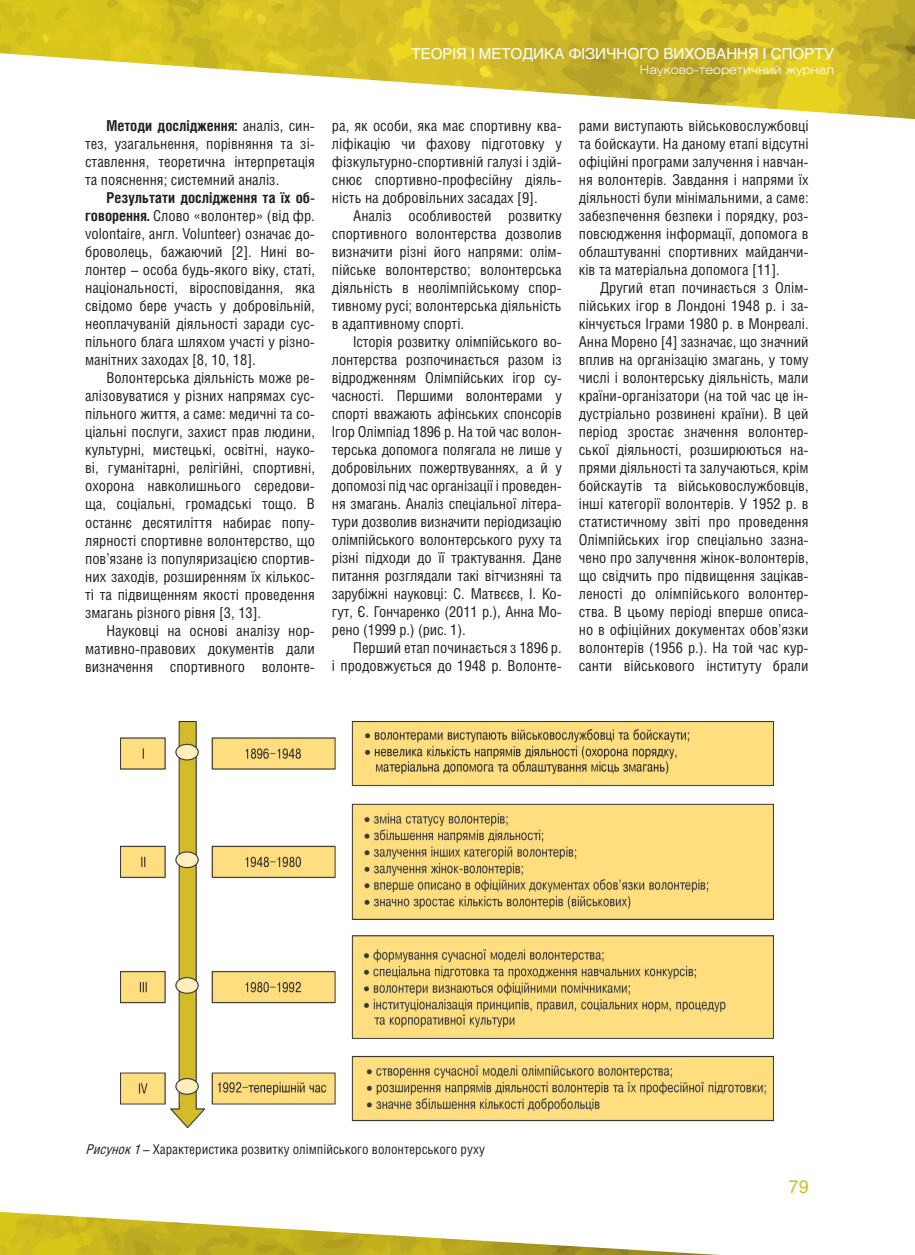
<style>
.page{position:relative;width:915px;height:1255px;background:#fff}
.page>*{position:absolute;margin:0;border:0;box-sizing:border-box;transform-origin:0 0}
.t1{font:18px "Helios C";color:#d3bc29}
.t2{font:15px/18px "Helios Cond C";color:#231f20;text-align:justify}
.t3{font:15px "Helios C";color:#fff}
.t4{font:13.5px "Helios Cond C";color:#231f20}
.t5{font:12px "Helios Ext Light C";color:#fff}
.s1{font-weight:700}
.s2{font-style:italic}
</style>
<div class="page">
<img style="left:0;top:0;width:914px;height:119px">
<img style="left:0;top:1211px;width:703px;height:43px">
<img style="left:120px;top:721px;width:653px;height:406px">
<p class="t2" style="left:85px;top:117px;width:231px;text-indent:21px"><span class="s1">Методи дослідження:</span> аналіз, син&shy;тез, узагальнення, порівняння та зі&shy;ставлення, теоретична інтерпретація та пояснення; системний аналіз.</p>
<p class="t2" style="left:85px;top:189px;width:231px;text-indent:21px"><span class="s1">Результати дослідження та їх об&shy;говорення.</span> Слово «волонтер» (від фр. volontaire, англ. Voluntееr) означає до&shy;броволець, бажаючий [2]. Нині во&shy;лонтер – особа будь-якого віку, статі, національності, віросповідання, яка свідомо бере участь у добровільній, неоплачуваній діяльності заради сус&shy;пільного блага шляхом участі у різно&shy;манітних заходах [8, 10, 18].</p>
<p class="t2" style="left:85px;top:369px;width:231px;text-indent:21px">Волонтерська діяльність може ре&shy;алізовуватися у різних напрямах сус&shy;пільного життя, а саме: медичні та со&shy;ціальні послуги, захист прав людини, культурні, мистецькі, освітні, науко&shy;ві, гуманітарні, релігійні, спортивні, охорона навколишнього середови&shy;ща, соціальні, громадські тощо. В останнє десятиліття набирає попу&shy;лярності спортивне волонтерство, що пов’язане із популяризацією спортив&shy;них заходів, розширенням їх кількос&shy;ті та підвищенням якості проведення змагань різного рівня [3, 13].</p>
<p class="t2" style="left:85px;top:621px;width:231px;text-indent:21px">Науковці на основі аналізу нор&shy;мативно-правових документів дали визначення спортивного волонте-</p>
<p class="t3" style="left:411px;top:44px;width:424px">Теорія і методика фізичного виховання і спорту</p>
<p class="t5" style="left:639px;top:62px;width:196px">Науково-теоретичний журнал</p>
<p class="t2" style="left:332px;top:116px;width:231px">ра, як особи, яка має спортивну ква&shy;ліфікацію чи фахову підготовку у фізкультурно-спортивній галузі і здій&shy;снює спортивно-професійну діяль&shy;ність на добровільних засадах [9].</p>
<p class="t2" style="left:332px;top:206px;width:231px;text-indent:21px">Аналіз особливостей розвитку спортивного волонтерства дозволив визначити різні його напрями: олім&shy;пійське волонтерство; волонтерська діяльність в неолімпійському спор&shy;тивному русі; волонтерська діяльність в адаптивному спорті.</p>
<p class="t2" style="left:332px;top:332px;width:231px;text-indent:21px">Історія розвитку олімпійського во&shy;лонтерства розпочинається разом із відродженням Олімпійських ігор су&shy;часності. Першими волонтерами у спорті вважають афінських спонсорів Ігор Олімпіад 1896 р. На той час волон&shy;терська допомога полягала не лише у добровільних пожертвуваннях, а й у допомозі під час організації і проведен&shy;ня змагань. Аналіз спеціальної літера&shy;тури дозволив визначити періодизацію олімпійського волонтерського руху та різні підходи до її трактування. Дане питання розглядали такі вітчизняні та зарубіжні науковці: С. Матвєєв, І. Ко&shy;гут, Є. Гончаренко (2011 р.), Анна Мо&shy;рено (1999 р.) (рис. 1).</p>
<p class="t2" style="left:332px;top:638px;width:231px;text-align:right">Перший етап починається з 1896 р.<br>і продовжується до 1948 р. Волонте-</p>
<p class="t2" style="left:578px;top:116px;width:231px">рами виступають військовослужбовці та бойскаути. На даному етапі відсутні офіційні програми залучення і навчан&shy;ня волонтерів. Завдання і напрями їх діяльності були мінімальними, а саме: забезпечення безпеки і порядку, роз&shy;повсюдження інформації, допомога в облаштуванні спортивних майданчи&shy;ків та матеріальна допомога [11].</p>
<p class="t2" style="left:578px;top:278px;width:231px;text-indent:21px">Другий етап починається з Олім&shy;пійських ігор в Лондоні 1948 р. і за&shy;кінчується Іграми 1980 р. в Монреалі.<br>Анна Морено [4] зазначає, що значний вплив на організацію змагань, у тому числі і волонтерську діяльність, мали країни-організатори (на той час це ін&shy;дустріально розвинені країни). В цей період зростає значення волонтер&shy;ської діяльності, розширюються на&shy;прями діяльності та залучаються, крім бойскаутів та військовослужбовців, інші категорії волонтерів. У 1952 р. в статистичному звіті про проведення Олімпійських ігор спеціально зазна&shy;чено про залучення жінок-волонтерів, що свідчить про підвищення зацікав&shy;леності до олімпійського волонтер&shy;ства. В цьому періоді вперше описа&shy;но в офіційних документах обов’язки волонтерів (1956 р.). На той час кур&shy;санти військового інституту брали</p>
<p class="t4" style="left:85px;top:1141px;width:400px"><span class="s2">Рисунок1</span>– Характеристика розвитку олімпійського волонтерського руху</p>
<p class="t1" style="left:788px;top:1175px;width:22px">79</p>
</div>
